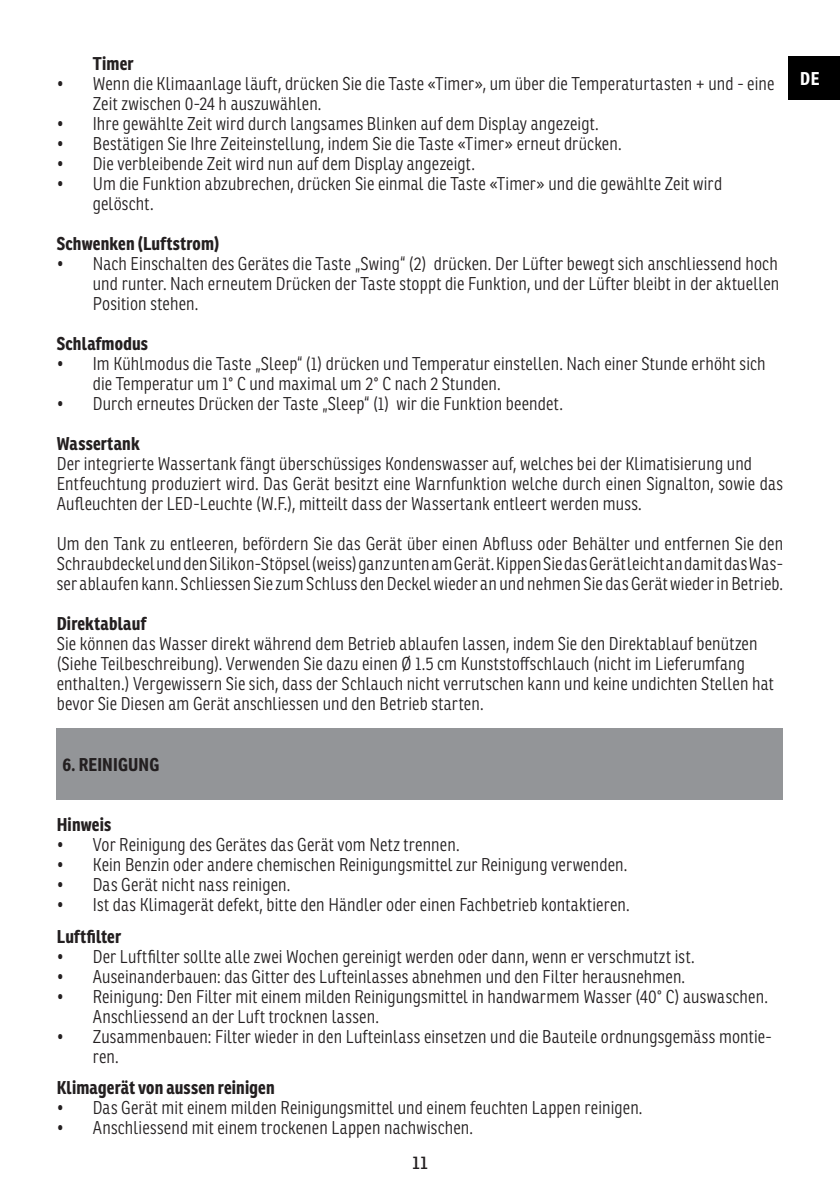
<style>
.page{position:relative;width:840px;height:1191px;background:#fff}
.page>*{position:absolute;margin:0;border:0;box-sizing:border-box;transform-origin:0 0}
.t1{font:300 18px/20px "Ronnia Cond";letter-spacing:.01em;color:#231f20}
.t2{font:700 18px "Ronnia Cond";letter-spacing:.01em;color:#231f20}
.t3{font:700 18px "Ronnia Cond";color:#fff}
.t4{font:18px "Ronnia";color:#231f20}
</style>
<div class="page">
<div style="left:788px;top:57px;width:51px;height:43px;background:#000"></div>
<div style="left:57px;top:728px;width:725px;height:71px;background:#939598"></div>
<p class="t2" style="left:93px;top:52px;width:42px">Timer</p>
<p class="t1" style="left:93px;top:74px;width:682px;text-indent:-36px">• Wenn die Klimaanlage läuft, drücken Sie die Taste «Timer», um über die Temperaturtasten + und - eine<br>Zeit zwischen 0-24 h auszuwählen.</p>
<p class="t1" style="left:57px;top:114px;width:543px">• Ihre gewählte Zeit wird durch langsames Blinken auf dem Display angezeigt.</p>
<p class="t1" style="left:57px;top:134px;width:566px">• Bestätigen Sie Ihre Zeiteinstellung, indem Sie die Taste «Timer» erneut drücken.</p>
<p class="t1" style="left:57px;top:154px;width:419px">• Die verbleibende Zeit wird nun auf dem Display angezeigt.</p>
<p class="t1" style="left:93px;top:174px;width:630px;text-indent:-36px">• Um die Funktion abzubrechen, drücken Sie einmal die Taste «Timer» und die gewählte Zeit wird gelöscht.</p>
<p class="t2" style="left:57px;top:232px;width:164px">Schwenken (Luftstrom)</p>
<p class="t1" style="left:93px;top:254px;width:687px;text-align:justify;text-indent:-36px">• Nach Einschalten des Gerätes die Taste „Swing“ (2) drücken. Der Lüfter bewegt sich anschliessend hoch und runter. Nach erneutem Drücken der Taste stoppt die Funktion, und der Lüfter bleibt in der aktuellen Position stehen.</p>
<p class="t2" style="left:57px;top:332px;width:93px">Schlafmodus</p>
<p class="t1" style="left:93px;top:354px;width:674px;text-indent:-36px">• Im Kühlmodus die Taste „Sleep“ (1) drücken und Temperatur einstellen. Nach einer Stunde erhöht sich die Temperatur um 1° C und maximal um 2° C nach 2 Stunden.</p>
<p class="t1" style="left:57px;top:394px;width:507px">• Durch erneutes Drücken der Taste „Sleep“ (1) wir die Funktion beendet.</p>
<p class="t2" style="left:57px;top:432px;width:85px">Wassertank</p>
<p class="t1" style="left:57px;top:454px;width:727px">Der integrierte Wassertank fängt überschüssiges Kondenswasser auf, welches bei der Klimatisierung und<br>Entfeuchtung produziert wird. Das Gerät besitzt eine Warnfunktion welche durch einen Signalton, sowie das<br>Aufleuchten der LED-Leuchte (W.F.), mitteilt dass der Wassertank entleert werden muss.</p>
<p class="t1" style="left:57px;top:534px;width:727px;text-align:justify">Um den Tank zu entleeren, befördern Sie das Gerät über einen Abfluss oder Behälter und entfernen Sie den Schraubdeckel und den Silikon-Stöpsel (weiss) ganz unten am Gerät. Kippen Sie das Gerät leicht an damit das Was&shy;ser ablaufen kann. Schliessen Sie zum Schluss den Deckel wieder an und nehmen Sie das Gerät wieder in Betrieb.</p>
<p class="t2" style="left:57px;top:612px;width:91px">Direktablauf</p>
<p class="t1" style="left:57px;top:634px;width:718px">Sie können das Wasser direkt während dem Betrieb ablaufen lassen, indem Sie den Direktablauf benützen (Siehe Teilbeschreibung). Verwenden Sie dazu einen Ø 1.5 cm Kunststoffschlauch (nicht im Lieferumfang enthalten.) Vergewissern Sie sich, dass der Schlauch nicht verrutschen kann und keine undichten Stellen hat bevor Sie Diesen am Gerät anschliessen und den Betrieb starten.</p>
<p class="t2" style="left:62px;top:752px;width:98px">6. REINIGUNG</p>
<p class="t3" style="left:799px;top:67px;width:21px">DE</p>
<p class="t2" style="left:57px;top:813px;width:56px">Hinweis</p>
<p class="t1" style="left:57px;top:835px;width:404px">• Vor Reinigung des Gerätes das Gerät vom Netz trennen.</p>
<p class="t1" style="left:57px;top:855px;width:572px">• Kein Benzin oder andere chemischen Reinigungsmittel zur Reinigung verwenden.</p>
<p class="t1" style="left:57px;top:875px;width:235px">• Das Gerät nicht nass reinigen.</p>
<p class="t1" style="left:57px;top:895px;width:574px">• Ist das Klimagerät defekt, bitte den Händler oder einen Fachbetrieb kontaktieren.</p>
<p class="t2" style="left:57px;top:924px;width:66px">Luftfilter</p>
<p class="t1" style="left:57px;top:946px;width:639px">• Der Luftfilter sollte alle zwei Wochen gereinigt werden oder dann, wenn er verschmutzt ist.</p>
<p class="t1" style="left:57px;top:966px;width:629px">• Auseinanderbauen: das Gitter des Lufteinlasses abnehmen und den Filter herausnehmen.</p>
<p class="t1" style="left:93px;top:986px;width:676px;text-indent:-36px">• Reinigung: Den Filter mit einem milden Reinigungsmittel in handwarmem Wasser (40° C) auswaschen.<br>Anschliessend an der Luft trocknen lassen.</p>
<p class="t1" style="left:93px;top:1026px;width:680px;text-indent:-36px">• Zusammenbauen: Filter wieder in den Lufteinlass einsetzen und die Bauteile ordnungsgemäss montie&shy;ren.</p>
<p class="t2" style="left:57px;top:1076px;width:219px">Klimagerät von aussen reinigen</p>
<p class="t1" style="left:57px;top:1097px;width:587px">• Das Gerät mit einem milden Reinigungsmittel und einem feuchten Lappen reinigen.</p>
<p class="t1" style="left:57px;top:1117px;width:417px">• Anschliessend mit einem trockenen Lappen nachwischen.</p>
<p class="t4" style="left:412px;top:1151px;width:17px">11</p>
</div>
